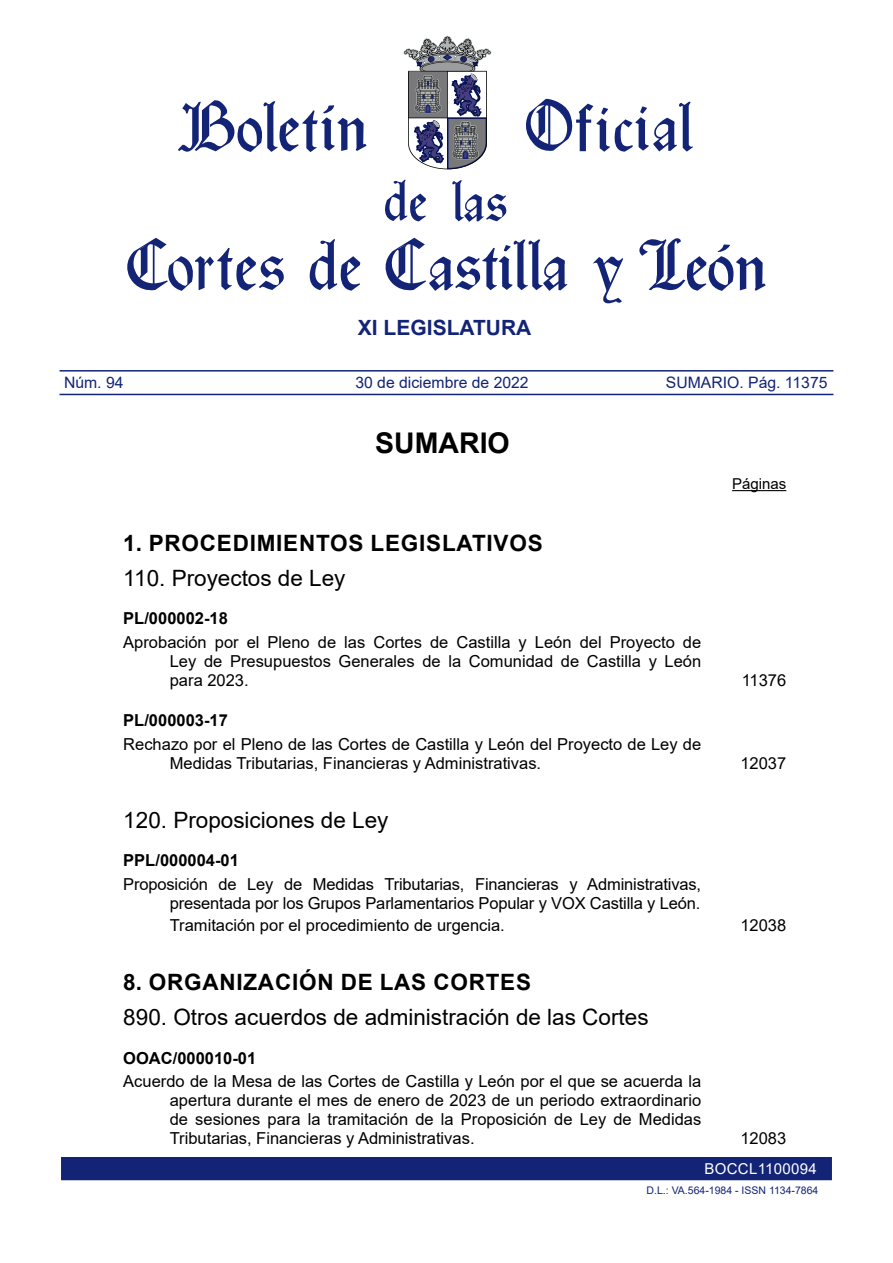
<style>
.page{position:relative;width:893px;height:1263px;background:#fff}
.page>*{position:absolute;margin:0;border:0;box-sizing:border-box;transform-origin:0 0}
.t1{font:700 28.5px "Arial";color:#000}
.SubApartado1{font:22.5px "Arial";color:#000}
.Apartado1{font:700 22.5px "Arial";letter-spacing:.035em;color:#000}
.SubApartadoEspaciado{font:22.5px "Arial";color:#000}
.t2{font:700 21px "Arial";color:#132477}
.Sumario{font:16.5px/19px "Arial";color:#000;text-align:justify}
.ReferenciaEntrada{font:700 16.5px "Arial";color:#000}
.FasesTramitación{font:16.5px "Arial";color:#000}
.t3{font:15.75px "Arial";color:#132477}
.t4{font:15px "Arial";letter-spacing:.02em;color:#fff}
.Paginas{font:15px "Arial";color:#000}
.t5{font:10.5px "Arial";color:#132477}
</style>
<div class="page">
<svg style="left:639px;top:238px;width:127px;height:53px"></svg>
<svg style="left:127px;top:238px;width:157px;height:53px"></svg>
<svg style="left:178px;top:100px;width:189px;height:52px"></svg>
<svg style="left:309px;top:239px;width:51px;height:52px"></svg>
<svg style="left:592px;top:257px;width:31px;height:46px"></svg>
<svg style="left:385px;top:238px;width:182px;height:53px"></svg>
<svg style="left:526px;top:99px;width:47px;height:52px"></svg>
<hr style="left:576px;top:120px;width:15px;height:3px;background:#132477">
<svg style="left:579px;top:102px;width:114px;height:50px"></svg>
<svg style="left:385px;top:35px;width:121px;height:187px"></svg>
<hr style="left:60px;top:394px;width:773px;height:1px;background:#132477">
<hr style="left:60px;top:370px;width:773px;height:2px;background:#132477">
<div style="left:60px;top:1156px;width:773px;height:25px;background:#132477"></div>
<div style="left:60px;top:1155px;width:773px;height:27px;border:2px solid #fff"></div>
<hr style="left:732px;top:490px;width:54px;height:1px;background:#000">
<p class="t2" style="left:358px;top:313px;width:175px">XI LEGISLATURA</p>
<p class="t3" style="left:64px;top:372px;width:61px">Núm. 94</p>
<p class="t3" style="left:355px;top:372px;width:175px">30 de diciembre de 2022</p>
<p class="t3" style="left:666px;top:372px;width:163px">SUMARIO. Pág. 11375</p>
<h1 class="t1" style="left:375px;top:423px;width:136px">SUMARIO</h1>
<p class="Apartado1" style="left:123px;top:527px;width:421px">1. PROCEDIMIENTOS LEGISLATIVOS</p>
<p class="SubApartado1" style="left:123px;top:562px;width:224px">110. Proyectos de Ley</p>
<p class="ReferenciaEntrada" style="left:123px;top:607px;width:106px">PL/000002-18</p>
<p class="Sumario" style="left:170px;top:633px;width:533px;text-indent:-46px">Aprobación por el Pleno de las Cortes de Castilla y León del Proyecto de Ley de Presupuestos Generales de la Comunidad de Castilla y León para 2023.</p>
<p class="ReferenciaEntrada" style="left:123px;top:709px;width:106px">PL/000003-17</p>
<p class="Sumario" style="left:170px;top:734px;width:533px;text-indent:-46px">Rechazo por el Pleno de las Cortes de Castilla y León del Proyecto de Ley de<br>Medidas Tributarias, Financieras y Administrativas.</p>
<p class="Paginas" style="left:732px;top:473px;width:56px">Páginas</p>
<p class="Sumario" style="left:742px;top:671px;width:46px">11376</p>
<p class="Sumario" style="left:740px;top:753px;width:47px">12037</p>
<p class="SubApartadoEspaciado" style="left:123px;top:804px;width:267px">120. Proposiciones de Ley</p>
<p class="ReferenciaEntrada" style="left:123px;top:849px;width:117px">PPL/000004-01</p>
<p class="Sumario" style="left:123px;top:874px;width:579px;text-align:right">Proposición de Ley de Medidas Tributarias, Financieras y Administrativas, presentada por los Grupos Parlamentarios Popular y VOX Castilla y León.</p>
<p class="FasesTramitación" style="left:170px;top:914px;width:337px">Tramitación por el procedimiento de urgencia.</p>
<p class="FasesTramitación" style="left:740px;top:914px;width:47px">12038</p>
<p class="Apartado1" style="left:123px;top:966px;width:409px">8. ORGANIZACIÓN DE LAS CORTES</p>
<p class="SubApartado1" style="left:123px;top:1002px;width:527px">890. Otros acuerdos de administración de las Cortes</p>
<p class="ReferenciaEntrada" style="left:123px;top:1046px;width:134px">OOAC/000010-01</p>
<p class="Sumario" style="left:170px;top:1072px;width:533px;text-indent:-46px">Acuerdo de la Mesa de las Cortes de Castilla y León por el que se acuerda la apertura durante el mes de enero de 2023 de un periodo extraordinario de sesiones para la tramitación de la Proposición de Ley de Medidas Tributarias, Financieras y Administrativas.</p>
<p class="Sumario" style="left:740px;top:1129px;width:47px">12083</p>
<p class="t4" style="left:705px;top:1158px;width:114px">BOCCL1100094</p>
<p class="t5" style="left:647px;top:1183px;width:173px">D.L.: VA.564-1984 - ISSN 1134-7864</p>
</div>
